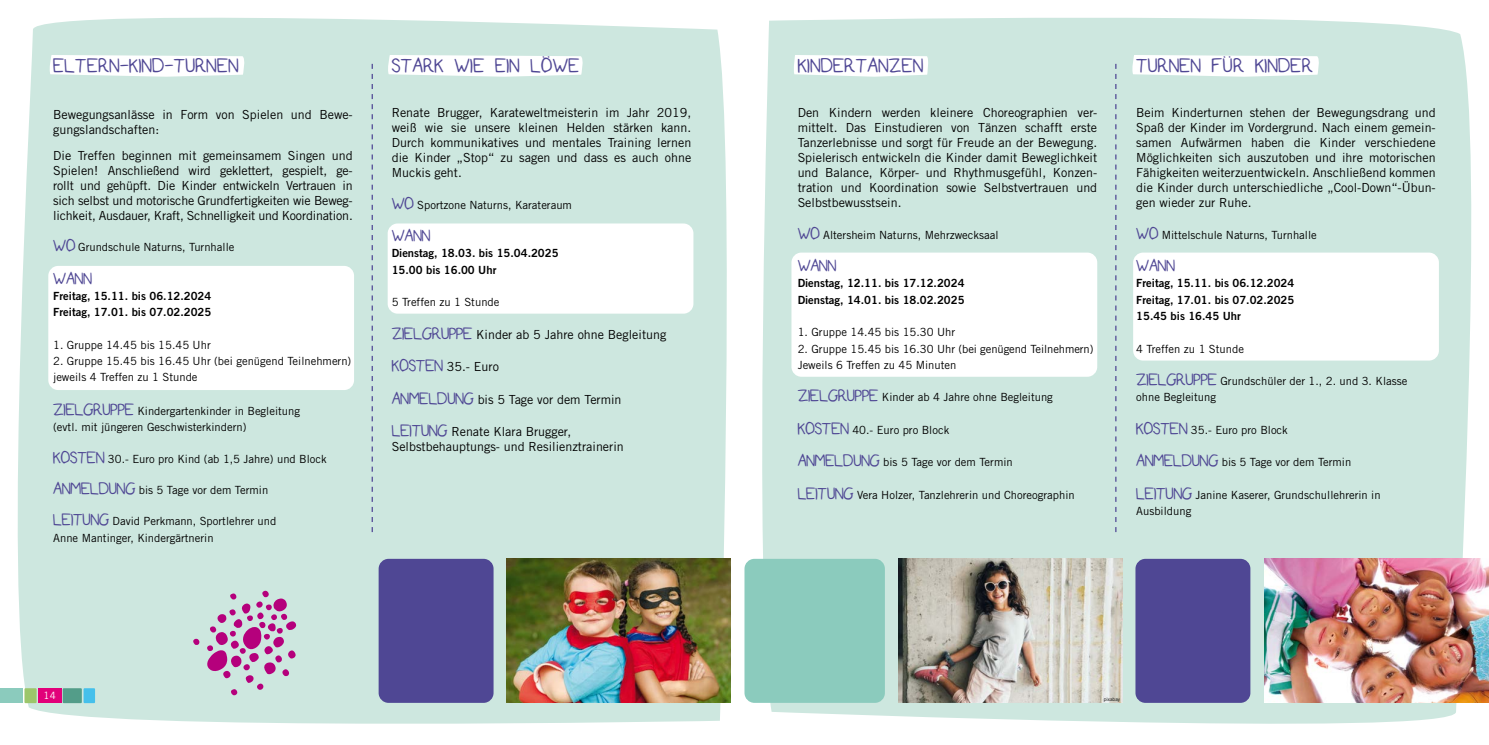
<style>
.page{position:relative;width:1489px;height:745px;background:#fff}
.page>*{position:absolute;margin:0;border:0;box-sizing:border-box;transform-origin:0 0}
.t1{font:23.75px "Kid Sans";letter-spacing:.02em;color:#4f4794}
.t2{font:20px "Kid Sans";color:#4f4794}
.t3{font:12.5px/15px "Trade Gothic";color:#000;text-align:justify}
.t4{font:11.25px/16.2px "Trade Gothic";color:#000}
.t5{font:11.25px/16.2px "Trade Gothic Bold Two";color:#000}
.t6{font:10px "Trade Gothic";color:#fff}
.t7{font:5px "Trade Gothic";color:#000}
.s1{font-family:"Kid Sans";font-size:20px;color:#4f4794}
</style>
<div class="page">
<div style="left:2px;top:17px;width:729px;height:707px;background:#cde7df"></div>
<div style="left:24px;top:687px;width:13px;height:15px;background:#9cc66b"></div>
<div style="left:84px;top:687px;width:11px;height:15px;background:#45c0eb"></div>
<div style="left:63px;top:687px;width:19px;height:15px;background:#539d89"></div>
<div style="left:0;top:687px;width:23px;height:15px;background:#8bcbbd"></div>
<div style="left:38px;top:687px;width:23px;height:15px;background:#e2007a"></div>
<svg style="left:752px;top:17px;width:735px;height:707px;background:#d0e8e0"></svg>
<svg style="left:48px;top:55px;width:198px;height:22px"></svg>
<div style="left:48px;top:266px;width:306px;height:124px;background:#fff;border-radius:10px"></div>
<svg style="left:371px;top:64px;width:2px;height:467px"></svg>
<div style="left:378px;top:558px;width:115px;height:144px;background:#4f4794;border-radius:10px"></div>
<div style="left:387px;top:223px;width:306px;height:90px;background:#fff;border-radius:10px"></div>
<svg style="left:386px;top:55px;width:198px;height:22px"></svg>
<svg style="left:193px;top:638px;width:6px;height:6px"></svg>
<svg style="left:207px;top:590px;width:90px;height:105px;background:#c7adc6"></svg>
<img style="left:1264px;top:558px;width:224px;height:144px">
<div style="left:1135px;top:558px;width:115px;height:144px;background:#4f4794;border-radius:10px"></div>
<svg style="left:792px;top:55px;width:137px;height:22px"></svg>
<svg style="left:1130px;top:55px;width:190px;height:22px"></svg>
<svg style="left:1115px;top:64px;width:1px;height:467px"></svg>
<div style="left:791px;top:252px;width:306px;height:124px;background:#fff;border-radius:10px"></div>
<div style="left:1133px;top:252px;width:305px;height:108px;background:#fff;border-radius:10px"></div>
<div style="left:744px;top:558px;width:140px;height:144px;background:#8bcbbd;border-radius:10px"></div>
<img style="left:507px;top:558px;width:223px;height:144px">
<img style="left:898px;top:558px;width:223px;height:144px">
<h1 class="t1" style="left:53px;top:56px;width:187px">ELTERN-KIND-TURNEN</h1>
<p class="t3" style="left:53px;top:106px;width:301px">Bewegungsanlässe in Form von Spielen und Bewe&shy;gungslandschaften:</p>
<p class="t3" style="left:53px;top:148px;width:301px">Die Treffen beginnen mit gemeinsamem Singen und Spielen! Anschließend wird geklettert, gespielt, ge&shy;rollt und gehüpft. Die Kinder entwickeln Vertrauen in sich selbst und motorische Grundfertigkeiten wie Beweg&shy;lichkeit, Ausdauer, Kraft, Schnelligkeit und Koordination.</p>
<p class="t4" style="left:53px;top:239px;width:183px"><span class="s1">WO</span> Grundschule Naturns, Turnhalle</p>
<h2 class="t2" style="left:53px;top:269px;width:40px">WANN</h2>
<p class="t5" style="left:53px;top:287px;width:160px">Freitag, 15.11. bis 06.12.2024<br>Freitag, 17.01. bis 07.02.2025</p>
<p class="t4" style="left:53px;top:336px;width:159px">1. Gruppe 14.45 bis 15.45 Uhr</p>
<p class="t4" style="left:53px;top:352px;width:300px">2. Gruppe 15.45 bis 16.45 Uhr (bei genügend Teilnehmern) jeweils 4 Treffen zu 1 Stunde</p>
<p class="t4" style="left:53px;top:402px;width:248px"><span class="s1">ZIELGRUPPE</span> Kindergartenkinder in Begleitung (evtl. mit jüngeren Geschwisterkindern)</p>
<p class="t4" style="left:53px;top:450px;width:275px"><span class="s1">KOSTEN</span> 30.- Euro pro Kind (ab 1,5 Jahre) und Block</p>
<p class="t4" style="left:53px;top:481px;width:216px"><span class="s1">ANMELDUNG</span> bis 5 Tage vor dem Termin</p>
<p class="t4" style="left:53px;top:512px;width:225px"><span class="s1">LEITUNG</span> David Perkmann, Sportlehrer und<br>Anne Mantinger, Kindergärtnerin</p>
<h1 class="t1" style="left:557px;top:56px;width:3px;rotate:90deg">:</h1>
<h1 class="t1" style="left:392px;top:56px;width:189px">STARK WIE EIN LOWE</h1>
<p class="t3" style="left:392px;top:105px;width:301px">Renate Brugger, Karateweltmeisterin im Jahr 2019, weiß wie sie unsere kleinen Helden stärken kann.<br>Durch kommunikatives und mentales Training lernen die Kinder „Stop“ zu sagen und dass es auch ohne Muckis geht.</p>
<p class="t4" style="left:392px;top:196px;width:182px"><span class="s1">WO</span> Sportzone Naturns, Karateraum</p>
<h2 class="t2" style="left:392px;top:227px;width:40px">WANN</h2>
<p class="t5" style="left:392px;top:245px;width:168px">Dienstag, 18.03. bis 15.04.2025<br>15.00 bis 16.00 Uhr</p>
<p class="t4" style="left:392px;top:294px;width:109px">5 Treffen zu 1 Stunde</p>
<p class="t3" style="left:392px;top:326px;width:276px"><span class="s1">ZIELGRUPPE</span> Kinder ab 5 Jahre ohne Begleitung</p>
<p class="t3" style="left:392px;top:359px;width:109px"><span class="s1">KOSTEN</span> 35.- Euro</p>
<p class="t3" style="left:392px;top:391px;width:231px"><span class="s1">ANMELDUNG</span> bis 5 Tage vor dem Termin</p>
<p class="t3" style="left:392px;top:424px;width:233px"><span class="s1">LEITUNG</span> Renate Klara Brugger,<br>Selbstbehauptungs- und Resilienztrainerin</p>
<p class="t6" style="left:44px;top:689px;width:14px">14</p>
<h1 class="t1" style="left:797px;top:56px;width:127px">KINDERTANZEN</h1>
<p class="t3" style="left:797px;top:105px;width:301px">Den Kindern werden kleinere Choreographien ver&shy;mittelt. Das Einstudieren von Tänzen schafft erste Tanzerlebnisse und sorgt für Freude an der Bewegung.<br>Spielerisch entwickeln die Kinder damit Beweglichkeit und Balance, Körper- und Rhythmusgefühl, Konzen&shy;tration und Koordination sowie Selbstvertrauen und Selbstbewusstsein.</p>
<p class="t4" style="left:797px;top:226px;width:202px"><span class="s1">WO</span> Altersheim Naturns, Mehrzwecksaal</p>
<h2 class="t2" style="left:797px;top:257px;width:40px">WANN</h2>
<p class="t5" style="left:797px;top:275px;width:168px">Dienstag, 12.11. bis 17.12.2024<br>Dienstag, 14.01. bis 18.02.2025</p>
<p class="t4" style="left:797px;top:324px;width:159px">1. Gruppe 14.45 bis 15.30 Uhr</p>
<p class="t4" style="left:797px;top:340px;width:297px">2. Gruppe 15.45 bis 16.30 Uhr (bei genügend Teilnehmern)<br>Jeweils 6 Treffen zu 45 Minuten</p>
<p class="t4" style="left:797px;top:389px;width:257px"><span class="s1">ZIELGRUPPE</span> Kinder ab 4 Jahre ohne Begleitung</p>
<p class="t4" style="left:797px;top:421px;width:153px"><span class="s1">KOSTEN</span> 40.- Euro pro Block</p>
<p class="t4" style="left:797px;top:454px;width:216px"><span class="s1">ANMELDUNG</span> bis 5 Tage vor dem Termin</p>
<p class="t4" style="left:797px;top:486px;width:278px"><span class="s1">LEITUNG</span> Vera Holzer, Tanzlehrerin und Choreographin</p>
<h1 class="t1" style="left:1237px;top:56px;width:3px;rotate:90deg">:</h1>
<h1 class="t1" style="left:1136px;top:56px;width:178px">TURNEN FUÜR KINDER</h1>
<p class="t3" style="left:1136px;top:105px;width:301px">Beim Kinderturnen stehen der Bewegungsdrang und Spaß der Kinder im Vordergrund. Nach einem gemein&shy;samen Aufwärmen haben die Kinder verschiedene Möglichkeiten sich auszutoben und ihre motorischen Fähigkeiten weiterzuentwickeln. Anschließend kommen die Kinder durch unterschiedliche „Cool-Down“-Übun&shy;gen wieder zur Ruhe.</p>
<p class="t4" style="left:1136px;top:226px;width:182px"><span class="s1">WO</span> Mittelschule Naturns, Turnhalle</p>
<h2 class="t2" style="left:1136px;top:257px;width:40px">WANN</h2>
<p class="t5" style="left:1136px;top:275px;width:160px;text-align:justify">Freitag, 15.11. bis 06.12.2024<br>Freitag, 17.01. bis 07.02.2025<br>15.45 bis 16.45 Uhr</p>
<p class="t4" style="left:1136px;top:340px;width:109px">4 Treffen zu 1 Stunde</p>
<p class="t4" style="left:1136px;top:372px;width:272px"><span class="s1">ZIELGRUPPE</span> Grundschüler der 1., 2. und 3. Klasse ohne Begleitung</p>
<p class="t4" style="left:1136px;top:421px;width:153px"><span class="s1">KOSTEN</span> 35.- Euro pro Block</p>
<p class="t4" style="left:1136px;top:454px;width:216px"><span class="s1">ANMELDUNG</span> bis 5 Tage vor dem Termin</p>
<p class="t4" style="left:1136px;top:486px;width:246px"><span class="s1">LEITUNG</span> Janine Kaserer, Grundschullehrerin in<br>Ausbildung</p>
<p class="t7" style="left:1103px;top:695px;width:18px">pixabay</p>
</div>
